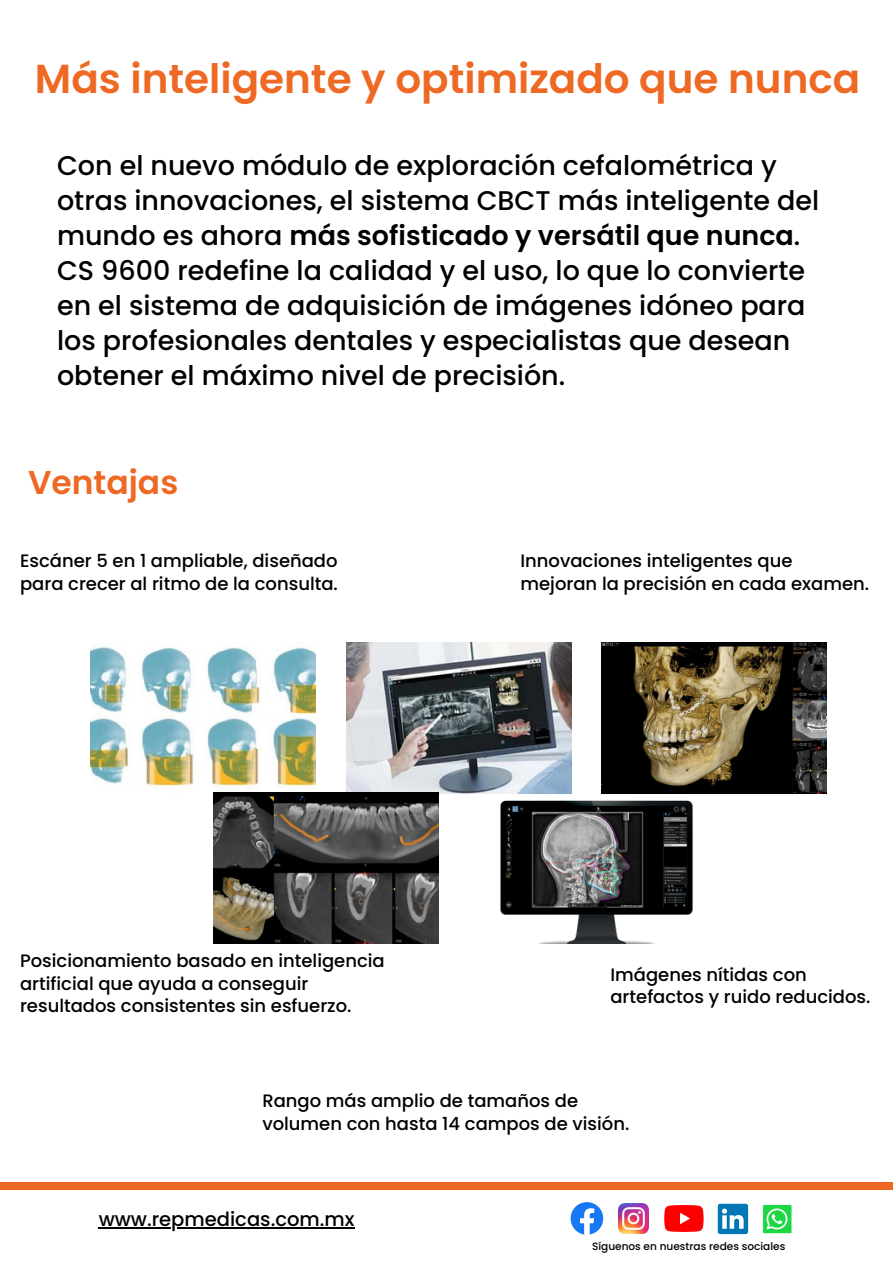
<style>
.page{position:relative;width:893px;height:1264px;background:#fff}
.page>*{position:absolute;margin:0;border:0;box-sizing:border-box;transform-origin:0 0}
.t1{font:600 40.5px "Poppins";color:#ed6924}
.t2{font:600 33px "Poppins";color:#ed6924}
.t3{font:500 27px/34.8px "Poppins";color:#000}
.t4{font:500 19.5px "Poppins";color:#000}
.t5{font:500 18px/22.5px "Poppins";color:#000}
.t6{font:500 10.5px "Poppins";color:#000}
.s1{font-weight:600}
</style>
<div class="page">
<img style="left:91px;top:647px;width:224px;height:142px">
<div style="left:0;top:1182px;width:892px;height:7px;background:#ed6924"></div>
<svg style="left:570px;top:1202px;width:33px;height:32px"></svg>
<img style="left:618px;top:1203px;width:30px;height:30px">
<svg style="left:664px;top:1205px;width:39px;height:26px"></svg>
<svg style="left:717px;top:1203px;width:31px;height:31px"></svg>
<svg style="left:762px;top:1204px;width:30px;height:30px"></svg>
<img style="left:346px;top:642px;width:225px;height:151px">
<img style="left:601px;top:642px;width:225px;height:151px">
<img style="left:213px;top:792px;width:225px;height:151px">
<img style="left:483px;top:792px;width:225px;height:151px">
<hr style="left:99px;top:1227px;width:255px;height:1px;background:#000">
<h1 class="t1" style="left:35px;top:51px;width:826px">Más inteligente y optimizado que nunca</h1>
<p class="t3" style="left:57px;top:148px;width:763px">Con el nuevo módulo de exploración cefalométrica y otras innovaciones, el sistema CBCT más inteligente del mundo es ahora <span class="s1">más sofisticado y versátil que nunca</span>.<br>CS 9600 redefine la calidad y el uso, lo que lo convierte en el sistema de adquisición de imágenes idóneo para los profesionales dentales y especialistas que desean obtener el máximo nivel de precisión.</p>
<h2 class="t2" style="left:28px;top:459px;width:152px">Ventajas</h2>
<p class="t5" style="left:20px;top:549px;width:319px">Escáner 5 en 1 ampliable, diseñado para crecer al ritmo de la consulta.</p>
<p class="t5" style="left:520px;top:549px;width:350px">Innovaciones inteligentes que mejoran la precisión en cada examen.</p>
<p class="t5" style="left:20px;top:949px;width:366px">Posicionamiento basado en inteligencia artificial que ayuda a conseguir resultados consistentes sin esfuerzo.</p>
<p class="t5" style="left:610px;top:963px;width:261px">Imágenes nítidas con artefactos y ruido reducidos.</p>
<p class="t5" style="left:262px;top:1089px;width:368px">Rango más amplio de tamaños de volumen con hasta 14 campos de visión.</p>
<p class="t4" style="left:99px;top:1205px;width:257px">www.repmedicas.com.mx</p>
<p class="t6" style="left:592px;top:1238px;width:195px">Síguenos en nuestras redes sociales</p>
</div>
